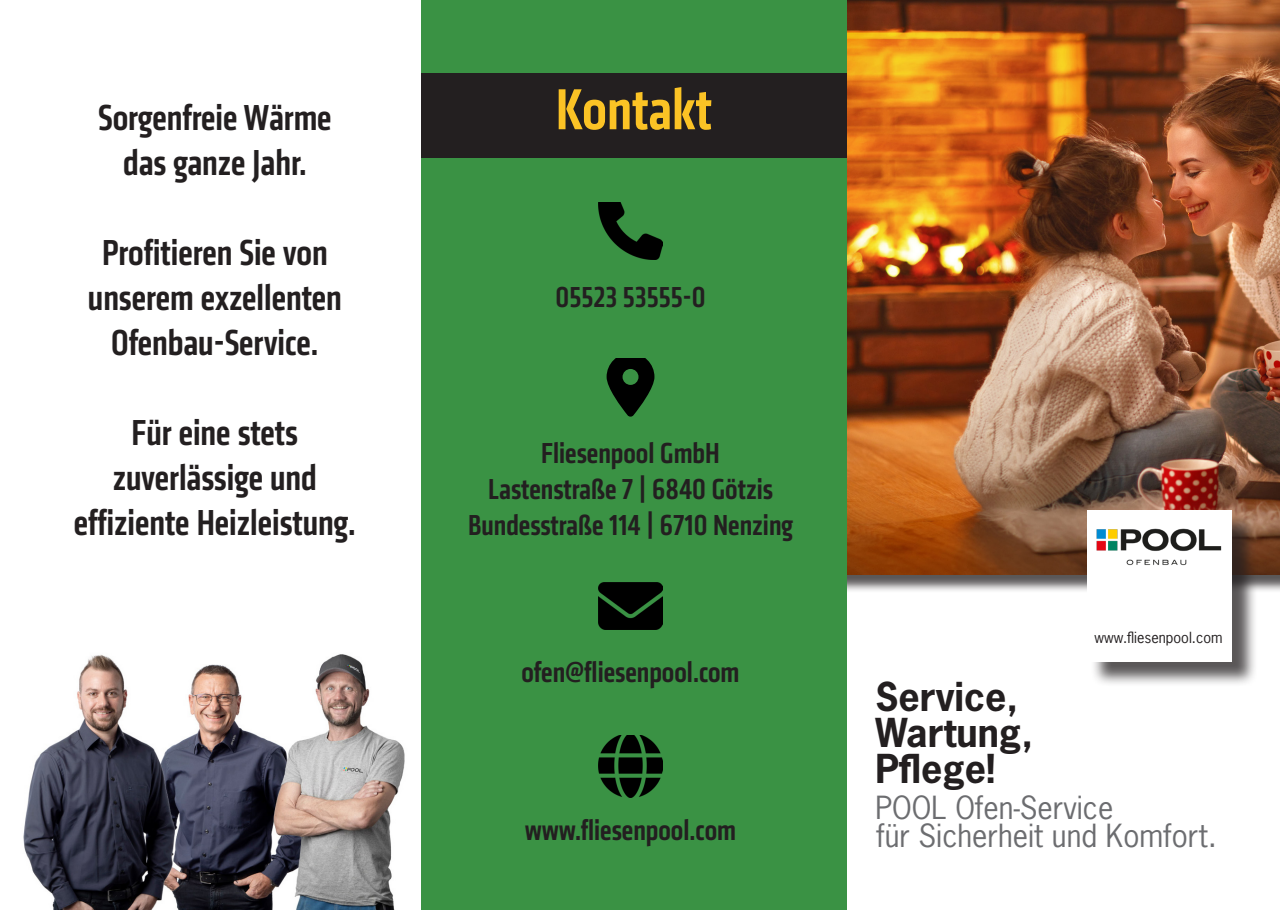
<style>
.page{position:relative;width:1280px;height:910px;background:#fff}
.page>*{position:absolute;margin:0;border:0;box-sizing:border-box;transform-origin:0 0}
.t1{font:500 condensed 60px "Klavika CH";color:#fbc325}
.t2{font:500 condensed 37.5px/45px "Klavika CH";color:#231f20;text-align:center}
.t3{font:700 37.5px "News Gothic Std";color:#231f20}
.t4{font:500 condensed 30px "Klavika CH";color:#231f20}
.t5{font:30px "News Gothic Std";color:#6c6d70}
.t6{font:14.4px "News Gothic Std";color:#231f20}
</style>
<div class="page">
<img style="left:23px;top:654px;width:382px;height:256px">
<img style="left:847px;top:0;width:433px;height:574px">
<div style="left:1091px;top:513px;width:167px;height:174px;background:#231f20;opacity:.75"></div>
<div style="left:1087px;top:510px;width:145px;height:151px;background:#fff"></div>
<img style="left:1096px;top:520px;width:137px;height:58px">
<div style="left:421px;top:0;width:426px;height:910px;background:#3a9244"></div>
<div style="left:421px;top:74px;width:426px;height:84px;background:#231f20"></div>
<img style="left:599px;top:202px;width:63px;height:57px">
<svg style="left:607px;top:358px;width:47px;height:59px"></svg>
<img style="left:599px;top:582px;width:63px;height:48px">
<img style="left:599px;top:735px;width:63px;height:62px">
<p class="t2" style="left:98px;top:95px;width:235px">Sorgenfreie Wärme</p>
<p class="t2" style="left:123px;top:140px;width:185px">das ganze Jahr.</p>
<p class="t2" style="left:102px;top:230px;width:227px">Profitieren Sie von</p>
<p class="t2" style="left:88px;top:275px;width:256px">unserem exzellenten<br>Ofenbau-Service.</p>
<p class="t2" style="left:132px;top:410px;width:168px">Für eine stets</p>
<p class="t2" style="left:113px;top:455px;width:206px">zuverlässige und</p>
<p class="t2" style="left:74px;top:500px;width:283px">effiziente Heizleistung.</p>
<p class="t1" style="left:556px;top:72px;width:158px">Kontakt</p>
<p class="t4" style="left:556px;top:278px;width:151px">05523 53555-0</p>
<p class="t4" style="left:541px;top:434px;width:180px">Fliesenpool GmbH</p>
<p class="t4" style="left:488px;top:470px;width:286px">Lastenstraße 7 | 6840 Götzis</p>
<p class="t4" style="left:468px;top:506px;width:326px">Bundesstraße 114 | 6710 Nenzing</p>
<p class="t4" style="left:521px;top:653px;width:219px">ofen@fliesenpool.com</p>
<p class="t4" style="left:525px;top:811px;width:212px">www.fliesenpool.com</p>
<p class="t6" style="left:1094px;top:629px;width:129px">www.fliesenpool.com</p>
<p class="t3" style="left:875px;top:672px;width:144px">Service,</p>
<p class="t3" style="left:875px;top:708px;width:159px">Wartung,</p>
<p class="t3" style="left:875px;top:744px;width:122px">Pflege!</p>
<p class="t5" style="left:875px;top:788px;width:239px">POOL Ofen-Service</p>
<p class="t5" style="left:876px;top:816px;width:342px">für Sicherheit und Komfort.</p>
</div>
